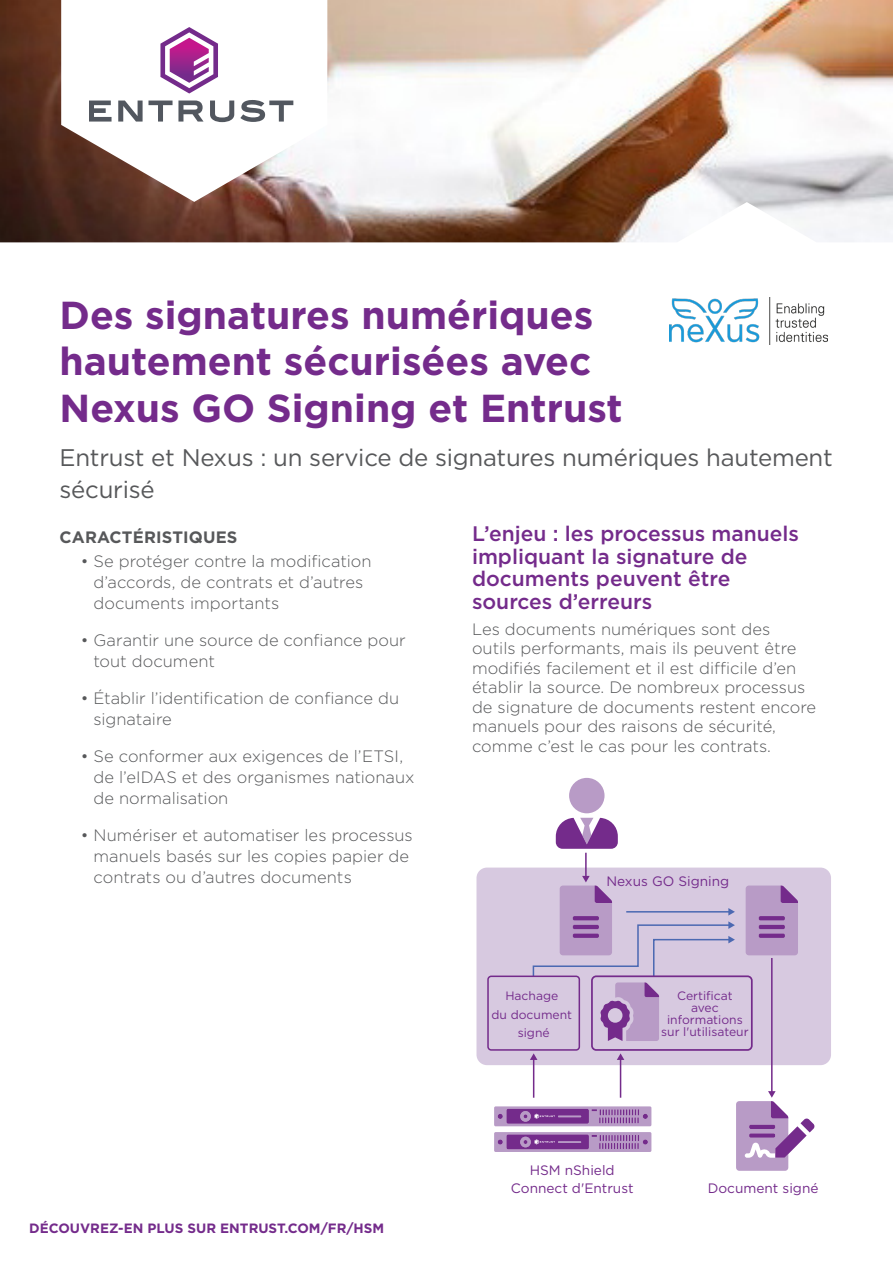
<style>
.page{position:relative;width:893px;height:1263px;background:#fff}
.page>*{position:absolute;margin:0;border:0;box-sizing:border-box;transform-origin:0 0}
.t1{font:700 39px/46.5px "Gotham";color:#742b8b}
.t2{font:24px/31.5px "Gotham";letter-spacing:-.01em;color:#57585a}
.t3{font:500 21px/22.5px "Gotham";color:#742b8b}
.t4{font:300 16.5px/21px "Gotham";color:#57585a}
.t5{font:700 16.5px "Gotham";letter-spacing:.01em;color:#57585a}
.t6{font:13.65px/18.1px "Gotham";color:#742b8b;text-align:center}
.t7{font:700 13.5px "Gotham";color:#742b8b}
.t8{font:12.15px/12.1px "Gotham";color:#742b8b;text-align:center}
</style>
<div class="page">
<img style="left:0;top:0;width:893px;height:242px">
<div style="left:476px;top:867px;width:355px;height:198px;background:#d7c9e0;border-radius:10px"></div>
<div style="left:487px;top:975px;width:93px;height:76px;border:2px solid #742b8b;border-radius:3px"></div>
<div style="left:591px;top:975px;width:162px;height:76px;border:2px solid #742b8b;border-radius:4px"></div>
<hr style="left:585px;top:853px;width:2px;height:24px;background:#742b8b">
<hr style="left:771px;top:958px;width:2px;height:134px;background:#742b8b">
<hr style="left:533px;top:1059px;width:1px;height:39px;background:#742b8b">
<svg style="left:530px;top:1053px;width:7px;height:7px"></svg>
<hr style="left:620px;top:1059px;width:1px;height:39px;background:#742b8b">
<svg style="left:617px;top:1053px;width:7px;height:7px"></svg>
<div style="left:569px;top:778px;width:35px;height:35px;background:#b89bc6;border-radius:50%"></div>
<svg style="left:556px;top:818px;width:62px;height:31px"></svg>
<svg style="left:746px;top:885px;width:52px;height:70px"></svg>
<svg style="left:736px;top:1091px;width:79px;height:80px"></svg>
<div style="left:749px;top:1133px;width:26px;height:5px;background:#742b8b;border-radius:2px"></div>
<hr style="left:749px;top:1125px;width:26px;height:4px;background:#742b8b;border-radius:2px">
<svg style="left:494px;top:1106px;width:157px;height:20px"></svg>
<svg style="left:494px;top:1132px;width:157px;height:20px"></svg>
<svg style="left:532px;top:876px;width:203px;height:165px"></svg>
<img style="left:670px;top:298px;width:157px;height:46px">
<h1 class="t1" style="left:60px;top:292px;width:565px">Des signatures numériques hautement sécurisées avec<br>Nexus GO Signing et Entrust</h1>
<h2 class="t2" style="left:60px;top:441px;width:775px">Entrust et Nexus : un service de signatures numériques hautement sécurisé</h2>
<p class="t5" style="left:60px;top:526px;width:179px">CARACTÉRISTIQUES</p>
<p class="t4" style="left:94px;top:550px;width:280px;text-indent:-13px">• Se protéger contre la modification d’accords, de contrats et d’autres documents importants</p>
<p class="t4" style="left:94px;top:629px;width:314px;text-indent:-13px">• Garantir une source de confiance pour tout document</p>
<p class="t4" style="left:94px;top:687px;width:307px;text-indent:-13px">• Établir l’identification de confiance du signataire</p>
<p class="t4" style="left:94px;top:745px;width:323px;text-indent:-13px">• Se conformer aux exigences de l’ETSI, de l’eIDAS et des organismes nationaux de normalisation</p>
<p class="t4" style="left:94px;top:824px;width:321px;text-indent:-13px">• Numériser et automatiser les processus manuels basés sur les copies papier de contrats ou d’autres documents</p>
<p class="t3" style="left:472px;top:522px;width:329px">L’enjeu : les processus manuels impliquant la signature de documents peuvent être sources d’erreurs</p>
<p class="t4" style="left:472px;top:619px;width:346px;line-height:19.5px">Les documents numériques sont des outils performants, mais ils peuvent être modifiés facilement et il est difficile d’en établir la source. De nombreux processus de signature de documents restent encore manuels pour des raisons de sécurité, comme c’est le cas pour les contrats.</p>
<p class="t6" style="left:606px;top:872px;width:124px">Nexus GO Signing</p>
<p class="t8" style="left:492px;top:987px;width:82px;line-height:18.1px">Hachage<br>du document signé</p>
<p class="t8" style="left:661px;top:989px;width:89px">Certificat<br>avec informations sur l'utilisateur</p>
<p class="t7" style="left:29px;top:1219px;width:356px">DÉCOUVREZ-EN PLUS SUR ENTRUST.COM/FR/HSM</p>
<p class="t6" style="left:511px;top:1161px;width:124px">HSM nShield<br>Connect d'Entrust</p>
<p class="t6" style="left:708px;top:1179px;width:112px">Document signé</p>
</div>
